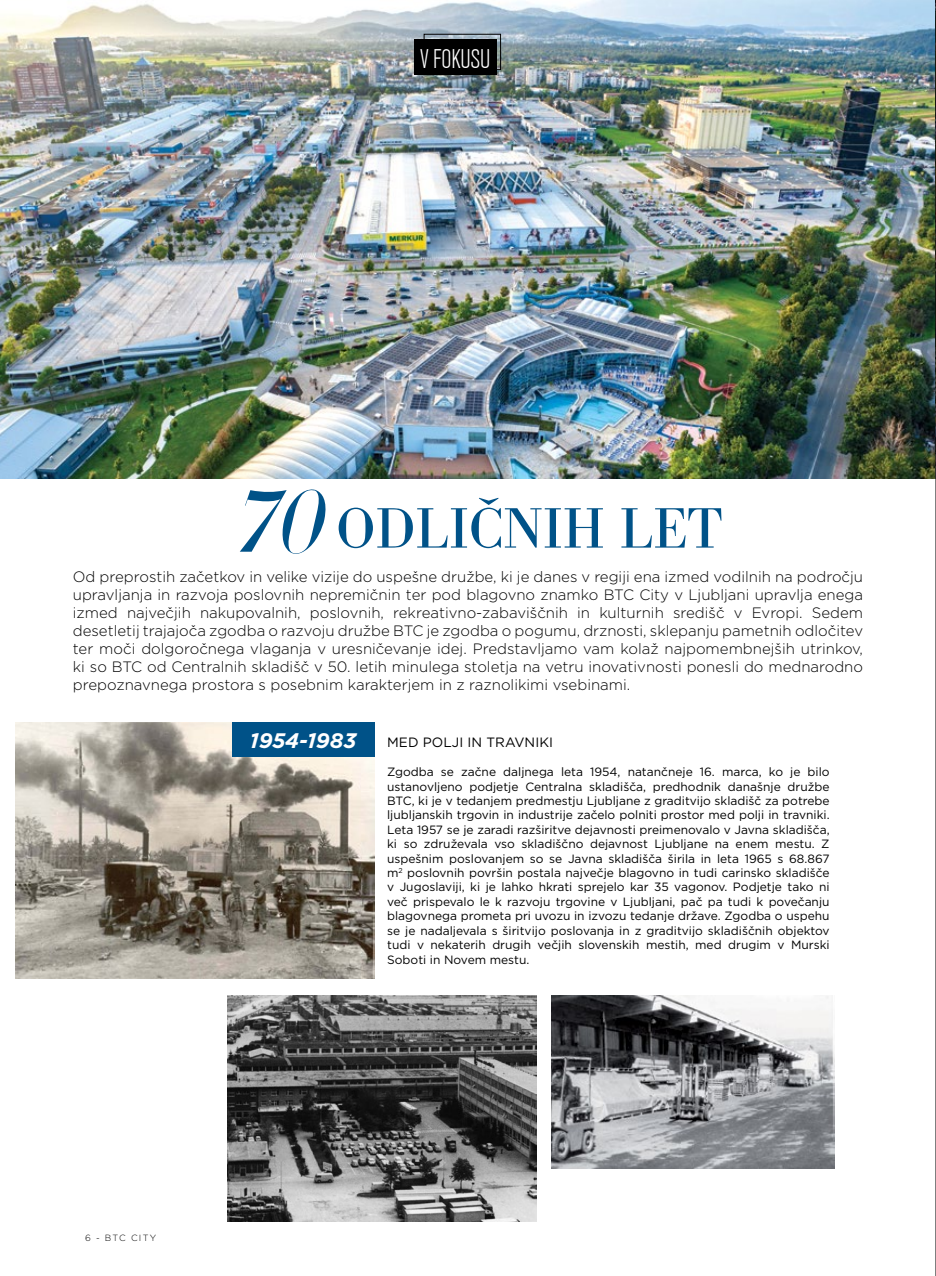
<style>
.page{position:relative;width:936px;height:1276px;background:#fff}
.page>*{position:absolute;margin:0;border:0;box-sizing:border-box;transform-origin:0 0}
.t1{font:59.1px "Bodoni Ant T";color:#005288}
.t2{font:28.2px "Accius T Ligh Cond";color:#fff}
.t3{font:italic 700 21px "Gotham";color:#fff}
.t4{font:300 15px/18px "Gotham";color:#000;text-align:justify}
.t5{font:13.5px "Gotham";letter-spacing:.005em;color:#000}
.t6{font:12px/14.4px "Gotham";color:#000;text-align:justify}
.t7{font:300 9px "Gotham";letter-spacing:.14em;color:#000}
.s1{font-family:"OPTI Firmin Didot";font-style:italic;font-size:97.5px}
</style>
<div class="page">
<hr style="left:935px;top:0;width:1px;height:1276px;background:#000">
<img style="left:0;top:0;width:936px;height:478px">
<img style="left:16px;top:722px;width:358px;height:257px">
<img style="left:227px;top:995px;width:309px;height:227px">
<img style="left:551px;top:995px;width:283px;height:173px">
<div style="left:424px;top:34px;width:77px;height:36px;border:1px solid #000"></div>
<div style="left:414px;top:39px;width:82px;height:36px;background:#000"></div>
<div style="left:232px;top:722px;width:142px;height:35px;background:#005288"></div>
<h2 class="t2" style="left:420px;top:44px;width:72px">V FOKUSU</h2>
<h1 class="t1" style="left:226px;top:497px;width:498px"><span class="s1">70</span>ODLIČNIH LET</h1>
<p class="t4" style="left:73px;top:567px;width:791px">Od preprostih začetkov in velike vizije do uspešne družbe, ki je danes v regiji ena izmed vodilnih na področju upravljanja in razvoja poslovnih nepremičnin ter pod blagovno znamko BTC City v Ljubljani upravlja enega izmed največjih nakupovalnih, poslovnih, rekreativno-zabaviščnih in kulturnih središč v Evropi. Sedem desetletij trajajoča zgodba o razvoju družbe BTC je zgodba o pogumu, drznosti, sklepanju pametnih odločitev ter moči dolgoročnega vlaganja v uresničevanje idej. Predstavljamo vam kolaž najpomembnejših utrinkov, ki so BTC od Centralnih skladišč v 50. letih minulega stoletja na vetru inovativnosti ponesli do mednarodno prepoznavnega prostora s posebnim karakterjem in z raznolikimi vsebinami.</p>
<h3 class="t3" style="left:250px;top:727px;width:108px">1954-1983</h3>
<p class="t5" style="left:387px;top:734px;width:167px">MED POLJI IN TRAVNIKI</p>
<p class="t6" style="left:387px;top:764px;width:444px">Zgodba se začne daljnega leta 1954, natančneje 16. marca, ko je bilo ustanovljeno podjetje Centralna skladišča, predhodnik današnje družbe BTC, ki je v tedanjem predmestju Ljubljane z graditvijo skladišč za potrebe ljubljanskih trgovin in industrije začelo polniti prostor med polji in travniki.<br>Leta 1957 se je zaradi razširitve dejavnosti preimenovalo v Javna skladišča, ki so združevala vso skladiščno dejavnost Ljubljane na enem mestu. Z uspešnim poslovanjem so se Javna skladišča širila in leta 1965 s 68.867 m<sup>2</sup> poslovnih površin postala največje blagovno in tudi carinsko skladišče v Jugoslaviji, ki je lahko hkrati sprejelo kar 35 vagonov. Podjetje tako ni več prispevalo le k razvoju trgovine v Ljubljani, pač pa tudi k povečanju blagovnega prometa pri uvozu in izvozu tedanje države. Zgodba o uspehu se je nadaljevala s širitvijo poslovanja in z graditvijo skladiščnih objektov tudi v nekaterih drugih večjih slovenskih mestih, med drugim v Murski Soboti in Novem mestu.</p>
<p class="t7" style="left:85px;top:1231px;width:73px">6 - BTC CITY</p>
</div>
